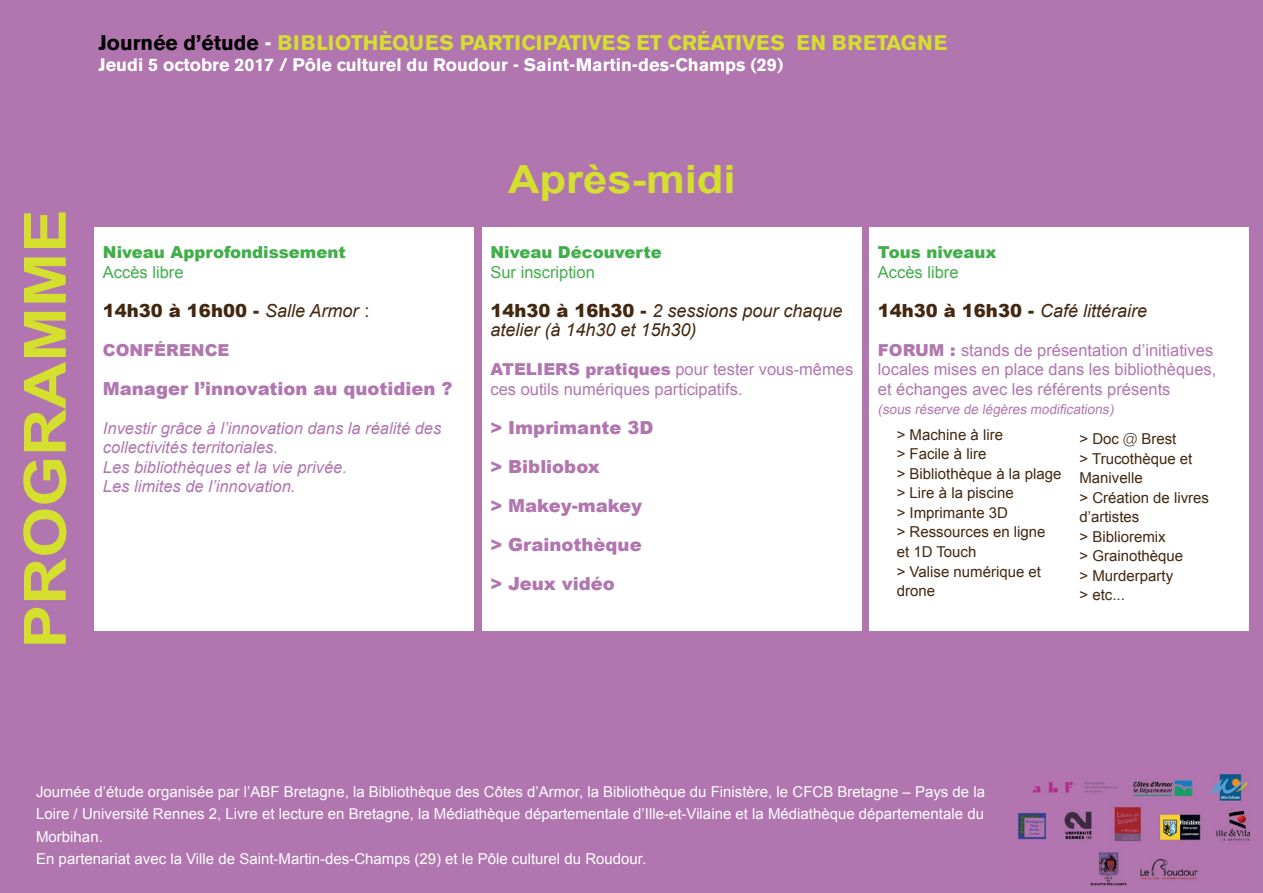
<style>
.page{position:relative;width:1263px;height:893px;background:#b176b0}
.page>*{position:absolute;margin:0;border:0;box-sizing:border-box;transform-origin:0 0}
.t1{font:700 58.35px "Arial";color:#d5df2e;scale:1.12 1}
.t2{font:700 38.85px "Arial";color:#d5df2e;scale:1.12 1}
.t3{font:700 21px "Akzidenz Grotesk BE";color:#d5df2e}
.t4{font:900 18px "Arial";color:#b176b0}
.t5{font:italic 18px/19.5px "Arial";color:#43270f}
.t6{font:700 18px "Akzidenz Grotesk BE";color:#fff}
.t7{font:900 18px "Arial";color:#43270f}
.t8{font:16.5px/19.5px "Arial";color:#b176b0}
.t9{font:italic 16.5px/19.5px "Arial";color:#b176b0}
.t10{font:900 16.5px "Arial";color:#40ae49}
.t11{font:16.5px "Arial";color:#40ae49}
.t12{font:900 16.5px "Arial";color:#b176b0}
.t13{font:15px/22.5px "Arial";color:#fff;text-align:justify}
.t14{font:15px/19.5px "Arial";color:#43270f}
.t15{font:13.5px "Arial";color:#b176b0}
.s1{color:#000}
.s2{color:#fff}
.s3{font-weight:400;font-style:italic}
.s4{font-weight:400}
.s5{font-weight:900;font-style:normal}
.s6{font-weight:900}
.s7{font-family:"Kalinga"}
</style>
<div class="page">
<div style="left:94px;top:227px;width:380px;height:404px;background:#fff"></div>
<div style="left:482px;top:227px;width:380px;height:404px;background:#fff"></div>
<div style="left:869px;top:227px;width:380px;height:404px;background:#fff"></div>
<img style="left:1018px;top:774px;width:231px;height:112px">
<p class="t3" style="left:99px;top:30px;width:850px"><span class="s1">Journée d’étude</span> <span class="s2">-</span> BIBLIOTHÈQUES PARTICIPATIVES ET CRÉATIVES EN BRETAGNE</p>
<p class="t6" style="left:99px;top:55px;width:686px">Jeudi 5 octobre 2017 / Pôle culturel du Roudour - Saint-Martin-des-Champs (29)</p>
<p class="t1" style="left:6px;top:648px;width:394px;rotate:-90deg">PROGRAMME</p>
<p class="t10" style="left:103px;top:241px;width:244px">Niveau Approfondissement</p>
<p class="t11" style="left:103px;top:261px;width:82px">Accès libre</p>
<p class="t7" style="left:103px;top:297px;width:268px">14h30 à 16h00 - <span class="s3">Salle Armor</span> <span class="s4">:</span></p>
<p class="t12" style="left:103px;top:338px;width:128px">CONFÉRENCE</p>
<p class="t4" style="left:103px;top:375px;width:351px">Manager l’innovation au quotidien ?</p>
<p class="t9" style="left:103px;top:419px;width:340px">Investir grâce à l’innovation dans la réalité des collectivités territoriales.</p>
<p class="t9" style="left:103px;top:458px;width:245px">Les bibliothèques et la vie privée.</p>
<p class="t9" style="left:103px;top:477px;width:194px">Les limites de l’innovation.</p>
<p class="t2" style="left:508px;top:154px;width:205px">Après-midi</p>
<p class="t10" style="left:490px;top:241px;width:173px">Niveau Découverte</p>
<p class="t11" style="left:490px;top:261px;width:106px">Sur inscription</p>
<p class="t5" style="left:490px;top:301px;width:354px"><span class="s5">14h30 à 16h30 -</span> 2 sessions pour chaque atelier (à 14h30 et 15h30)</p>
<p class="t8" style="left:490px;top:360px;width:364px"><span class="s6">ATELIERS pratiques</span> pour tester vous-mêmes ces outils numériques participatifs.</p>
<p class="t4" style="left:490px;top:414px;width:164px">&gt; Imprimante 3D</p>
<p class="t4" style="left:490px;top:453px;width:111px">&gt; Bibliobox</p>
<p class="t4" style="left:490px;top:492px;width:153px">&gt; Makey-makey</p>
<p class="t4" style="left:490px;top:531px;width:153px">&gt; Grainothèque</p>
<p class="t4" style="left:490px;top:570px;width:126px">&gt; Jeux vidéo</p>
<p class="t10" style="left:878px;top:241px;width:120px">Tous niveaux</p>
<p class="t11" style="left:878px;top:261px;width:82px">Accès libre</p>
<p class="t5" style="left:878px;top:301px;width:271px"><span class="s5">14h30 à 16h30 -</span> Café littéraire</p>
<p class="t8" style="left:878px;top:341px;width:340px"><span class="s6">FORUM :</span> stands de présentation d’initiatives locales mises en place dans les bibliothèques,</p>
<p class="t8" style="left:878px;top:380px;width:294px">et échanges avec les référents présents</p>
<p class="t15" style="left:878px;top:401px;width:240px">(sous réserve de légères modifications)</p>
<p class="t14" style="left:897px;top:425px;width:108px">&gt; Machine à lire</p>
<p class="t14" style="left:897px;top:445px;width:91px">&gt; Facile à lire</p>
<p class="t14" style="left:897px;top:464px;width:166px">&gt; Bibliothèque à la plage</p>
<p class="t14" style="left:897px;top:484px;width:119px">&gt; Lire à la piscine</p>
<p class="t14" style="left:897px;top:503px;width:113px">&gt; Imprimante 3D</p>
<p class="t14" style="left:897px;top:523px;width:150px">&gt; Ressources en ligne</p>
<p class="t14" style="left:897px;top:542px;width:81px">et 1D Touch</p>
<p class="t14" style="left:897px;top:562px;width:146px">&gt; Valise numérique et drone</p>
<p class="t14" style="left:1079px;top:429px;width:98px">&gt; Doc <span class="s7">@</span> Brest</p>
<p class="t14" style="left:1079px;top:449px;width:115px">&gt; Trucothèque et<br>Manivelle</p>
<p class="t14" style="left:1079px;top:488px;width:131px">&gt; Création de livres d’artistes</p>
<p class="t14" style="left:1079px;top:527px;width:88px">&gt; Biblioremix</p>
<p class="t14" style="left:1079px;top:546px;width:105px">&gt; Grainothèque</p>
<p class="t14" style="left:1079px;top:566px;width:95px">&gt; Murderparty</p>
<p class="t14" style="left:1079px;top:585px;width:47px">&gt; etc...</p>
<p class="t13" style="left:36px;top:780px;width:950px">Journée d’étude organisée par l’ABF Bretagne, la Bibliothèque des Côtes d’Armor, la Bibliothèque du Finistère, le CFCB Bretagne – Pays de la Loire / Université Rennes 2, Livre et lecture en Bretagne, la Médiathèque départementale d’Ille-et-Vilaine et la Médiathèque départementale du Morbihan.</p>
<p class="t13" style="left:36px;top:848px;width:612px">En partenariat avec la Ville de Saint-Martin-des-Champs (29) et le Pôle culturel du Roudour.</p>
</div>
